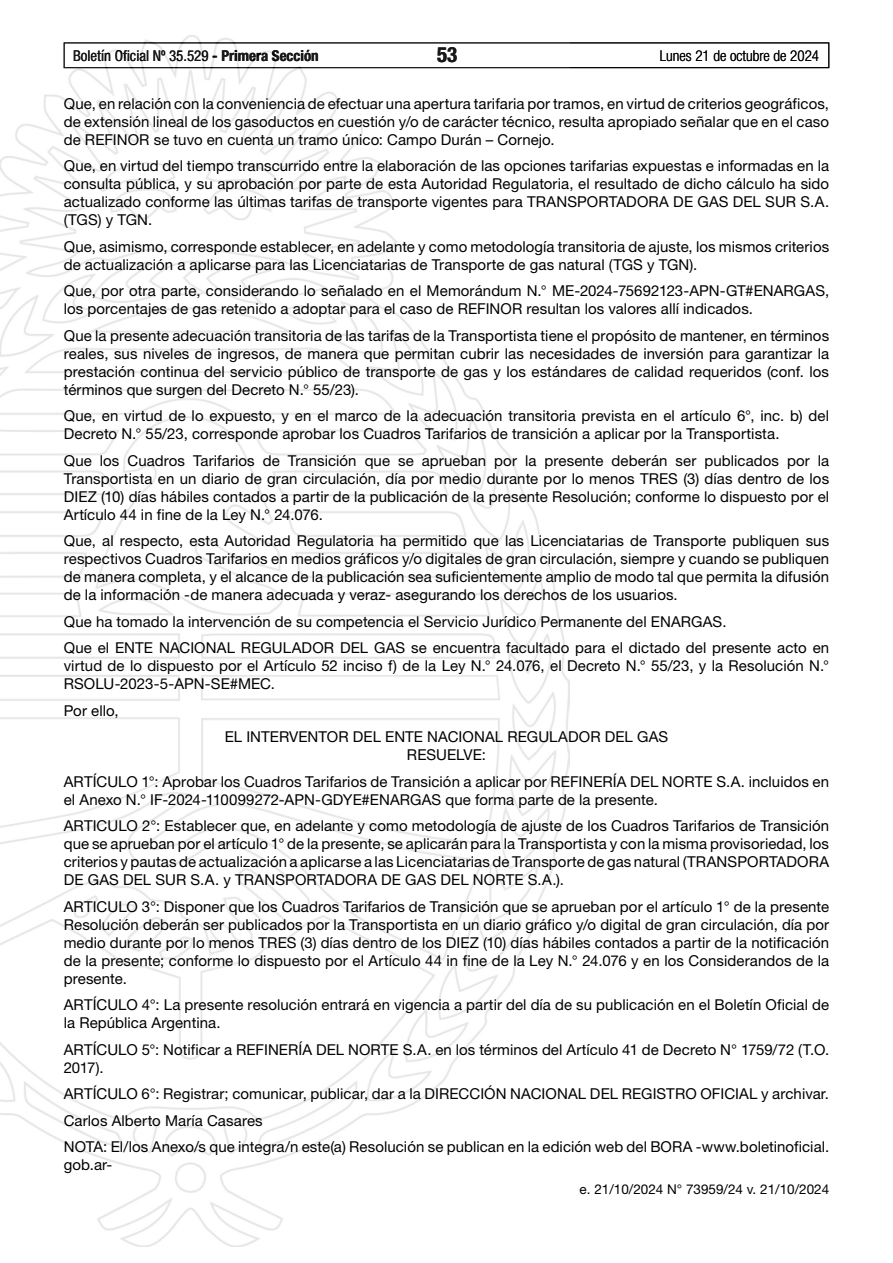
<style>
.page{position:relative;width:893px;height:1263px;background:#fff}
.page>*{position:absolute;margin:0;border:0;box-sizing:border-box;transform-origin:0 0}
.t1{font:700 condensed 21px "Helvetica Neue LT Std";color:#000}
.t2{font:15px/18px "Helvetica Neue LT Std";letter-spacing:.005em;color:#000}
.t3{font:condensed 15px "Helvetica Neue LT Std";color:#000}
.t4{font:300 condensed 15px "Helvetica Neue LT Std";color:#000}
.t5{font:13.5px "Helvetica Neue LT Std";color:#000}
.s1{font-weight:700}
</style>
<div class="page">
<div style="left:64px;top:43px;width:765px;height:25px;border:1px solid #000"></div>
<img style="left:0;top:35px;width:569px;height:1211px">
<p class="t3" style="left:73px;top:47px;width:247px">Boletín Oficial Nº 35.529 <span class="s1">- Primera Sección</span></p>
<h1 class="t1" style="left:437px;top:42px;width:22px">53</h1>
<p class="t4" style="left:660px;top:47px;width:161px">Lunes 21 de octubre de 2024</p>
<p class="t2" style="left:64px;top:94px;width:767px;text-align:justify">Que, en relación con la conveniencia de efectuar una apertura tarifaria por tramos, en virtud de criterios geográficos, de extensión lineal de los gasoductos en cuestión y/o de carácter técnico, resulta apropiado señalar que en el caso de REFINOR se tuvo en cuenta un tramo único: Campo Durán – Cornejo.</p>
<p class="t2" style="left:64px;top:156px;width:767px;text-align:justify">Que, en virtud del tiempo transcurrido entre la elaboración de las opciones tarifarias expuestas e informadas en la consulta pública, y su aprobación por parte de esta Autoridad Regulatoria, el resultado de dicho cálculo ha sido actualizado conforme las últimas tarifas de transporte vigentes para TRANSPORTADORA DE GAS DEL SUR S.A. (TGS) y TGN.</p>
<p class="t2" style="left:64px;top:237px;width:767px">Que, asimismo, corresponde establecer, en adelante y como metodología transitoria de ajuste, los mismos criterios de actualización a aplicarse para las Licenciatarias de Transporte de gas natural (TGS y TGN).</p>
<p class="t2" style="left:64px;top:281px;width:767px">Que, por otra parte, considerando lo señalado en el Memorándum N.° ME-2024-75692123-APN-GT#ENARGAS, los porcentajes de gas retenido a adoptar para el caso de REFINOR resultan los valores allí indicados.</p>
<p class="t2" style="left:64px;top:326px;width:767px;text-align:justify">Que la presente adecuación transitoria de las tarifas de la Transportista tiene el propósito de mantener, en términos reales, sus niveles de ingresos, de manera que permitan cubrir las necesidades de inversión para garantizar la prestación continua del servicio público de transporte de gas y los estándares de calidad requeridos (conf. los términos que surgen del Decreto N.° 55/23).</p>
<p class="t2" style="left:64px;top:406px;width:767px">Que, en virtud de lo expuesto, y en el marco de la adecuación transitoria prevista en el artículo 6°, inc. b) del<br>Decreto N.° 55/23, corresponde aprobar los Cuadros Tarifarios de transición a aplicar por la Transportista.</p>
<p class="t2" style="left:64px;top:451px;width:767px;text-align:justify">Que los Cuadros Tarifarios de Transición que se aprueban por la presente deberán ser publicados por la Transportista en un diario de gran circulación, día por medio durante por lo menos TRES (3) días dentro de los DIEZ (10) días hábiles contados a partir de la publicación de la presente Resolución; conforme lo dispuesto por el Artículo 44 in fine de la Ley N.° 24.076.</p>
<p class="t2" style="left:64px;top:532px;width:767px;text-align:justify">Que, al respecto, esta Autoridad Regulatoria ha permitido que las Licenciatarias de Transporte publiquen sus respectivos Cuadros Tarifarios en medios gráficos y/o digitales de gran circulación, siempre y cuando se publiquen de manera completa, y el alcance de la publicación sea suficientemente amplio de modo tal que permita la difusión de la información -de manera adecuada y veraz- asegurando los derechos de los usuarios.</p>
<p class="t2" style="left:64px;top:608px;width:767px;line-height:26.5px">Que ha tomado la intervención de su competencia el Servicio Jurídico Permanente del ENARGAS.<br>Que el ENTE NACIONAL REGULADOR DEL GAS se encuentra facultado para el dictado del presente acto en</p>
<p class="t2" style="left:64px;top:657px;width:767px">virtud de lo dispuesto por el Artículo 52 inciso f) de la Ley N.° 24.076, el Decreto N.° 55/23, y la Resolución N.°<br>RSOLU-2023-5-APN-SE#MEC.</p>
<p class="t2" style="left:64px;top:701px;width:56px">Por ello,</p>
<p class="t2" style="left:225px;top:728px;width:445px;text-align:center">EL INTERVENTOR DEL ENTE NACIONAL REGULADOR DEL GAS<br>RESUELVE:</p>
<p class="t2" style="left:64px;top:772px;width:767px">ARTÍCULO 1°: Aprobar los Cuadros Tarifarios de Transición a aplicar por REFINERÍA DEL NORTE S.A. incluidos en el Anexo N.° IF-2024-110099272-APN-GDYE#ENARGAS que forma parte de la presente.</p>
<p class="t2" style="left:64px;top:817px;width:767px;text-align:justify">ARTICULO 2°: Establecer que, en adelante y como metodología de ajuste de los Cuadros Tarifarios de Transición que se aprueban por el artículo 1° de la presente, se aplicarán para la Transportista y con la misma provisoriedad, los criterios y pautas de actualización a aplicarse a las Licenciatarias de Transporte de gas natural (TRANSPORTADORA DE GAS DEL SUR S.A. y TRANSPORTADORA DE GAS DEL NORTE S.A.).</p>
<p class="t2" style="left:64px;top:897px;width:767px;text-align:justify">ARTICULO 3°: Disponer que los Cuadros Tarifarios de Transición que se aprueban por el artículo 1° de la presente Resolución deberán ser publicados por la Transportista en un diario gráfico y/o digital de gran circulación, día por medio durante por lo menos TRES (3) días dentro de los DIEZ (10) días hábiles contados a partir de la notificación de la presente; conforme lo dispuesto por el Artículo 44 in fine de la Ley N.° 24.076 y en los Considerandos de la presente.</p>
<p class="t2" style="left:64px;top:996px;width:767px">ARTÍCULO 4°: La presente resolución entrará en vigencia a partir del día de su publicación en el Boletín Oficial de la República Argentina.</p>
<p class="t2" style="left:64px;top:1040px;width:767px">ARTÍCULO 5°: Notificar a REFINERÍA DEL NORTE S.A. en los términos del Artículo 41 de Decreto N° 1759/72 (T.O.<br>2017).</p>
<p class="t2" style="left:64px;top:1080px;width:767px;line-height:26.5px">ARTÍCULO 6°: Registrar; comunicar, publicar, dar a la DIRECCIÓN NACIONAL DEL REGISTRO OFICIAL y archivar.<br>Carlos Alberto María Casares<br>NOTA: El/los Anexo/s que integra/n este(a) Resolución se publican en la edición web del BORA -www.boletinoficial.</p>
<p class="t2" style="left:64px;top:1156px;width:50px">gob.ar-</p>
<p class="t5" style="left:580px;top:1181px;width:251px">e. 21/10/2024 N° 73959/24 v. 21/10/2024</p>
</div>
